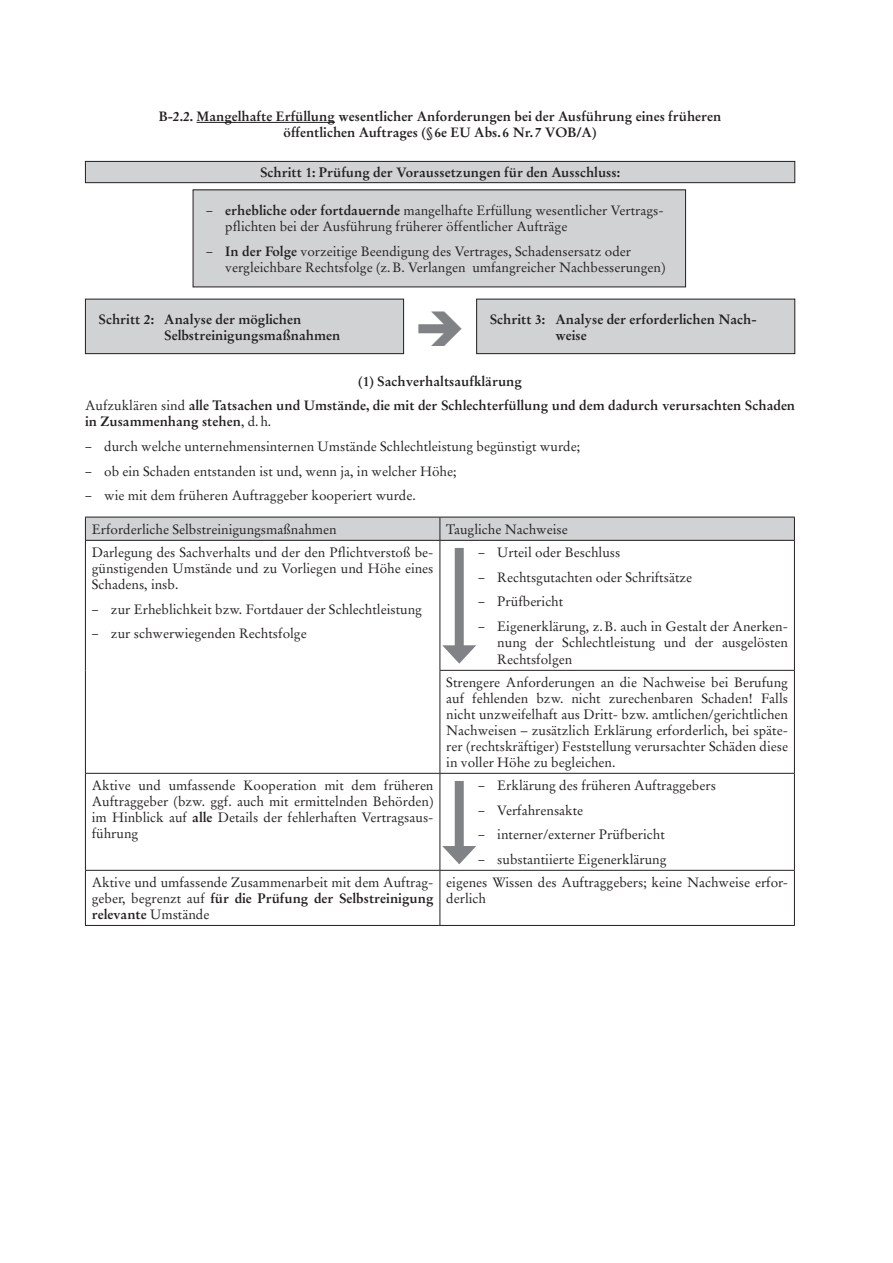
<style>
.page{position:relative;width:893px;height:1263px;background:#fff}
.page>*{position:absolute;margin:0;border:0;box-sizing:border-box;transform-origin:0 0}
.t1{font:13.5px/15.9px "Stempel Garamond LT Std";color:#231f20}
.t2{font:700 13.5px/15.9px "Stempel Garamond LT Std";color:#231f20;text-align:center}
.t3{font:13.5px/24.6px "Myriad Pro";color:#231f20;text-align:justify}
.s1{font-family:"Myriad Pro"}
.s2{font-weight:700}
.s3{color:#808285}
.s4{font-weight:400}
</style>
<div class="page">
<hr style="left:197px;top:122px;width:138px;height:1px;background:#231f20">
<div style="left:85px;top:161px;width:710px;height:22px;background:#d1d2d4"></div>
<div style="left:85px;top:161px;width:710px;height:22px;border:1px solid #231f20"></div>
<div style="left:193px;top:190px;width:493px;height:97px;background:#d1d2d4"></div>
<div style="left:85px;top:299px;width:319px;height:55px;background:#d1d2d4"></div>
<div style="left:85px;top:299px;width:319px;height:55px;border:1px solid #231f20"></div>
<div style="left:477px;top:299px;width:318px;height:55px;background:#d1d2d4"></div>
<div style="left:476px;top:299px;width:319px;height:55px;border:1px solid #231f20"></div>
<div style="left:85px;top:517px;width:355px;height:23px;background:#d1d2d4"></div>
<div style="left:440px;top:517px;width:354px;height:23px;background:#d1d2d4"></div>
<svg style="left:440px;top:518px;width:1px;height:22px"></svg>
<hr style="left:85px;top:540px;width:355px;height:1px;background:#231f20">
<hr style="left:440px;top:540px;width:355px;height:1px;background:#231f20">
<hr style="left:440px;top:541px;width:1px;height:129px;background:#231f20">
<hr style="left:440px;top:670px;width:355px;height:1px;background:#231f20">
<hr style="left:440px;top:671px;width:1px;height:102px;background:#231f20">
<hr style="left:85px;top:773px;width:355px;height:1px;background:#231f20">
<hr style="left:440px;top:773px;width:355px;height:1px;background:#231f20">
<hr style="left:440px;top:774px;width:1px;height:96px;background:#231f20">
<hr style="left:85px;top:870px;width:355px;height:1px;background:#231f20">
<hr style="left:440px;top:870px;width:355px;height:1px;background:#231f20">
<hr style="left:440px;top:871px;width:1px;height:54px;background:#231f20">
<hr style="left:85px;top:517px;width:355px;height:1px;background:#231f20">
<svg style="left:85px;top:517px;width:1px;height:23px"></svg>
<hr style="left:440px;top:517px;width:355px;height:1px;background:#231f20">
<svg style="left:794px;top:517px;width:1px;height:23px"></svg>
<hr style="left:85px;top:541px;width:1px;height:129px;background:#231f20">
<hr style="left:794px;top:541px;width:1px;height:129px;background:#231f20">
<hr style="left:85px;top:670px;width:1px;height:103px;background:#231f20">
<hr style="left:794px;top:671px;width:1px;height:102px;background:#231f20">
<hr style="left:85px;top:774px;width:1px;height:96px;background:#231f20">
<hr style="left:794px;top:774px;width:1px;height:96px;background:#231f20">
<hr style="left:85px;top:871px;width:1px;height:54px;background:#231f20">
<hr style="left:794px;top:871px;width:1px;height:54px;background:#231f20">
<hr style="left:85px;top:925px;width:355px;height:1px;background:#231f20">
<hr style="left:440px;top:925px;width:355px;height:1px;background:#231f20">
<div style="left:455px;top:548px;width:9px;height:104px;background:#808285"></div>
<svg style="left:442px;top:645px;width:34px;height:19px"></svg>
<div style="left:455px;top:781px;width:9px;height:72px;background:#808285"></div>
<svg style="left:442px;top:846px;width:34px;height:18px"></svg>
<p class="t2" style="left:159px;top:108px;width:564px">B-2.2. Mangelhafte Erfüllung wesentlicher Anforderungen bei der Ausführung eines früheren öffentlichen Auftrages (§ 6e EU Abs. 6 Nr. 7 VOB/A)</p>
<p class="t2" style="left:260px;top:165px;width:362px">Schritt 1: Prüfung der Voraussetzungen für den Ausschluss:</p>
<p class="t1" style="left:225px;top:202px;width:440px;line-height:16.5px;text-indent:-19px"><span class="s1">–</span> <span class="s2">erhebliche oder fortdauernde</span> mangelhafte Erfüllung wesentlicher Vertrags&shy;pflichten bei der Ausführung früherer öffentlicher Aufträge</p>
<p class="t1" style="left:225px;top:243px;width:442px;line-height:16.5px;text-indent:-19px"><span class="s1">–</span> <span class="s2">In der Folge</span> vorzeitige Beendigung des Vertrages, Schadensersatz oder vergleichbare Rechtsfolge (z. B. Verlangen umfangreicher Nachbesserungen)</p>
<p class="t2" style="left:164px;top:311px;width:178px;text-align:left;text-indent:-66px">Schritt 2: Analyse der möglichen<br>Selbstreinigungsmaßnahmen</p>
<p class="t2" style="left:490px;top:311px;width:268px">Schritt 3: Analyse der erforderlichen Nach-</p>
<p class="t2" style="left:414px;top:327px;width:174px"><span class="s3">➔</span> weise</p>
<p class="t2" style="left:85px;top:370px;width:712px;line-height:24px">(1) Sachverhaltsaufklärung<br><span class="s4">Aufzuklären sind</span> alle Tatsachen und Umstände, die mit der Schlechterfüllung und dem dadurch verursachten Schaden</p>
<p class="t2" style="left:85px;top:414px;width:188px">in Zusammenhang stehen<span class="s4">, d. h.</span></p>
<p class="t1" style="left:85px;top:438px;width:497px"><span class="s1">–</span> durch welche unternehmensinternen Umstände Schlechtleistung begünstigt wurde;</p>
<p class="t1" style="left:85px;top:463px;width:373px"><span class="s1">–</span> ob ein Schaden entstanden ist und, wenn ja, in welcher Höhe;</p>
<p class="t1" style="left:85px;top:488px;width:332px"><span class="s1">–</span> wie mit dem früheren Auftraggeber kooperiert wurde.</p>
<p class="t1" style="left:92px;top:521px;width:246px">Erforderliche Selbstreinigungsmaßnahmen</p>
<p class="t1" style="left:446px;top:521px;width:123px">Taugliche Nachweise</p>
<p class="t1" style="left:92px;top:545px;width:343px;text-align:justify">Darlegung des Sachverhalts und der den Pflichtverstoß be&shy;günstigenden Umstände und zu Vorliegen und Höhe eines Schadens, insb.</p>
<p class="t1" style="left:92px;top:601px;width:332px"><span class="s1">–</span> zur Erheblichkeit bzw. Fortdauer der Schlechtleistung</p>
<p class="t1" style="left:92px;top:626px;width:216px"><span class="s1">–</span> zur schwerwiegenden Rechtsfolge</p>
<p class="t3" style="left:478px;top:540px;width:8px">– – – –</p>
<p class="t1" style="left:497px;top:540px;width:292px;line-height:24.6px">Urteil oder Beschluss<br>Rechtsgutachten oder Schriftsätze<br>Prüfbericht<br>Eigenerklärung, z. B. auch in Gestalt der Anerken-</p>
<p class="t1" style="left:497px;top:635px;width:292px;line-height:16.5px">nung der Schlechtleistung und der ausgelösten<br>Rechtsfolgen</p>
<p class="t1" style="left:446px;top:675px;width:343px;text-align:justify">Strengere Anforderungen an die Nachweise bei Berufung auf fehlenden bzw. nicht zurechenbaren Schaden! Falls nicht unzweifelhaft aus Dritt- bzw. amtlichen/gerichtlichen Nachweisen – zusätzlich Erklärung erforderlich, bei späte&shy;rer (rechtskräftiger) Feststellung verursachter Schäden diese in voller Höhe zu begleichen.</p>
<p class="t1" style="left:92px;top:778px;width:343px;text-align:justify">Aktive und umfassende Kooperation mit dem früheren Auftraggeber (bzw. ggf. auch mit ermittelnden Behörden) im Hinblick auf <span class="s2">alle</span> Details der fehlerhaften Vertragsaus&shy;führung</p>
<p class="t3" style="left:478px;top:773px;width:8px">– – – –</p>
<p class="t1" style="left:497px;top:773px;width:220px;line-height:24.6px">Erklärung des früheren Auftraggebers<br>Verfahrensakte<br>interner/externer Prüfbericht substantiierte Eigenerklärung</p>
<p class="t1" style="left:92px;top:875px;width:343px;text-align:justify">Aktive und umfassende Zusammenarbeit mit dem Auftrag&shy;geber, begrenzt auf <span class="s2">für die Prüfung der Selbstreinigung relevante</span> Umstände</p>
<p class="t1" style="left:446px;top:875px;width:343px">eigenes Wissen des Auftraggebers; keine Nachweise erfor&shy;derlich</p>
</div>
